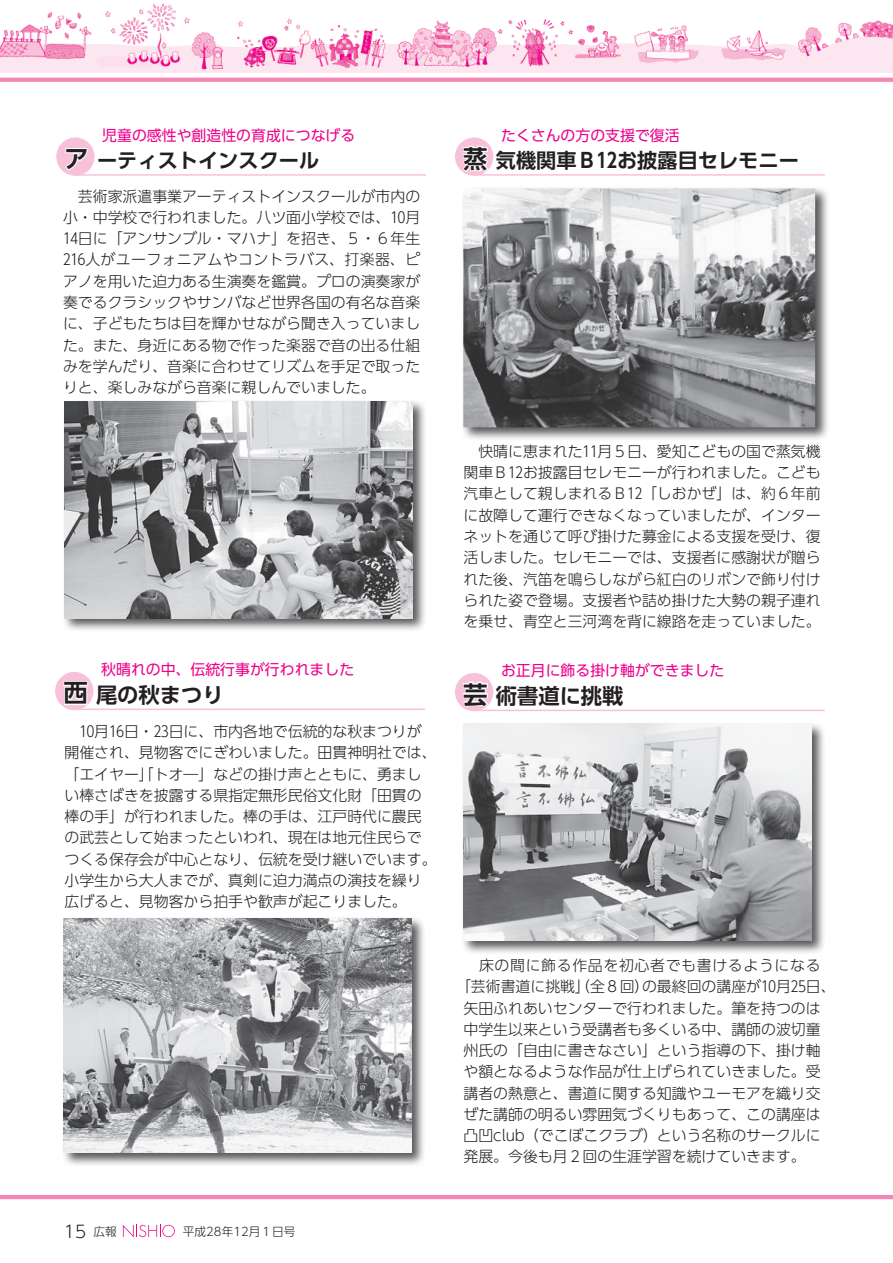
<style>
.page{position:relative;width:893px;height:1263px;background:#fff}
.page>*{position:absolute;margin:0;border:0;box-sizing:border-box;transform-origin:0 0}
.t1{font:700 24.45px "UD Shin Go Pro De";color:#231f20}
.t2{font:700 21.3px "UD Shin Go Pro De";color:#231f20}
.t3{font:700 20.25px "UD Shin Go Pro De";color:#231f20}
.t4{font:300 16.95px "UD Shin Go Pro";color:#231f20}
.t5{font:300 14.85px/21.3px "UD Shin Go Pro";color:#231f20}
.t6{font:14.85px "UD Shin Go Pro";color:#ed028c}
.t7{font:300 14.85px/21.3px "UD Shin Go Pro";letter-spacing:.045em;color:#231f20}
.t8{font:300 11.7px "UD Shin Go Pro";color:#231f20}
</style>
<div class="page">
<svg style="left:0;top:78px;width:893px;height:4px;fill:#f287b6"></svg>
<img style="left:0;top:5px;width:893px;height:68px">
<hr style="left:0;top:1195px;width:893px;height:4px;background:#f287b6">
<div style="left:455px;top:137px;width:38px;height:39px;background:#f7c1d9;border-radius:50%"></div>
<div style="left:461px;top:186px;width:369px;height:256px;background:#231f20;opacity:.75"></div>
<img style="left:463px;top:189px;width:352px;height:238px">
<hr style="left:474px;top:174px;width:351px;height:2px;background:#f7c1d9">
<svg style="left:462px;top:145px;width:32px;height:29px"></svg>
<div style="left:55px;top:672px;width:38px;height:38px;background:#f7c1d9;border-radius:50%"></div>
<hr style="left:74px;top:708px;width:351px;height:2px;background:#f7c1d9">
<div style="left:61px;top:916px;width:365px;height:251px;background:#231f20;opacity:.75"></div>
<img style="left:64px;top:918px;width:348px;height:235px">
<svg style="left:63px;top:675px;width:31px;height:33px"></svg>
<div style="left:461px;top:722px;width:365px;height:233px;background:#231f20;opacity:.75"></div>
<img style="left:463px;top:724px;width:349px;height:217px">
<div style="left:455px;top:673px;width:38px;height:38px;background:#f7c1d9;border-radius:50%"></div>
<hr style="left:474px;top:710px;width:351px;height:1px;background:#f7c1d9">
<svg style="left:462px;top:680px;width:28px;height:29px"></svg>
<div style="left:62px;top:400px;width:365px;height:232px;background:#231f20;opacity:.75"></div>
<img style="left:64px;top:402px;width:349px;height:216px">
<div style="left:56px;top:137px;width:38px;height:39px;background:#f7c1d9;border-radius:50%"></div>
<hr style="left:75px;top:174px;width:351px;height:2px;background:#f7c1d9">
<svg style="left:63px;top:148px;width:26px;height:24px"></svg>
<svg style="left:123px;top:1225px;width:52px;height:12px"></svg>
<h1 class="t1" style="left:65px;top:139px;width:26px">ア</h1>
<p class="t6" style="left:102px;top:123px;width:254px">児童の感性や創造性の育成につなげる</p>
<h3 class="t3" style="left:97px;top:144px;width:224px">ーティストインスクール</h3>
<p class="t5" style="left:63px;top:185px;width:359px;text-align:right">　芸術家派遣事業アーティストインスクールが市内の小・中学校で行われました。八ツ面小学校では、1 0月<br>1 4日に「アンサンブル・マハナ」を招き、５・６年生人がユーフォニアムやコントラバス、打楽器、ピ</p>
<p class="t5" style="left:63px;top:249px;width:359px">216<br>アノを用いた迫力ある生演奏を鑑賞。プロの演奏家が奏でるクラシックやサンバなど世界各国の有名な音楽に、子どもたちは目を輝かせながら聞き入っていました。また、身近にある物で作った楽器で音の出る仕組みを学んだり、音楽に合わせてリズムを手足で取ったりと、楽しみながら音楽に親しんでいました。</p>
<h1 class="t1" style="left:63px;top:673px;width:26px">西</h1>
<p class="t6" style="left:101px;top:657px;width:254px">秋晴れの中、伝統行事が行われました</p>
<h2 class="t2" style="left:96px;top:677px;width:129px">尾の秋まつり</h2>
<p class="t5" style="left:169px;top:720px;width:254px">日に、市内各地で伝統的な秋まつりが</p>
<p class="t5" style="left:65px;top:720px;width:374px">　１０月１６日・２３<br>開催され、見物客でにぎわいました。田貫神明社では、「エイヤー」「トオ―」などの掛け声とともに、勇ましい棒さばきを披露する県指定無形民俗文化財「田貫の棒の手」が行われました。棒の手は、江戸時代に農民の武芸として始まったといわれ、現在は地元住民らでつくる保存会が中心となり、伝統を受け継いでいます。小学生から大人までが、真剣に迫力満点の演技を繰り広げると、見物客から拍手や歓声が起こりました。</p>
<p class="t4" style="left:64px;top:1217px;width:24px">15</p>
<p class="t8" style="left:94px;top:1221px;width:25px">広報</p>
<p class="t8" style="left:183px;top:1221px;width:114px">平成28年12月１日号</p>
<h1 class="t1" style="left:463px;top:139px;width:26px">蒸</h1>
<p class="t6" style="left:501px;top:123px;width:180px">たくさんの方の支援で復活</p>
<h3 class="t3" style="left:496px;top:144px;width:304px">気機関車Ｂ１２お披露目セレモニー</h3>
<p class="t5" style="left:463px;top:440px;width:359px;text-align:justify">　快晴に恵まれた１１月５日、愛知こどもの国で蒸気機関車Ｂ１２お披露目セレモニーが行われました。こども汽車として親しまれるＢ１２「しおかぜ」は、約６年前に故障して運行できなくなっていましたが、インターネットを通じて呼び掛けた募金による支援を受け、復活しました。セレモニーでは、支援者に感謝状が贈られた後、汽笛を鳴らしながら紅白のリボンで飾り付けられた姿で登場。支援者や詰め掛けた大勢の親子連れを乗せ、青空と三河湾を背に線路を走っていました。</p>
<h1 class="t1" style="left:463px;top:674px;width:26px">芸</h1>
<p class="t6" style="left:501px;top:658px;width:225px">お正月に飾る掛け軸ができました</p>
<h2 class="t2" style="left:496px;top:678px;width:129px">術書道に挑戦</h2>
<p class="t7" style="left:806px;top:954px;width:31px;text-indent:-342px">　床の間に飾る作品を初心者でも書けるようになる日、</p>
<p class="t5" style="left:642px;top:975px;width:157px">の最終回の講座が１０月２５</p>
<p class="t5" style="left:463px;top:975px;width:359px;text-indent:-7px">「芸術書道に挑戦」（全８回）<br>矢田ふれあいセンターで行われました。筆を持つのは中学生以来という受講者も多くいる中、講師の波切童州氏の「自由に書きなさい」という指導の下、掛け軸や額となるような作品が仕上げられていきました。受講者の熱意と、書道に関する知識やユーモアを織り交ぜた講師の明るい雰囲気づくりもあって、この講座は凸凹club（でこぼこクラブ）という名称のサークルに発展。今後も月２回の生涯学習を続けていきます。</p>
</div>
